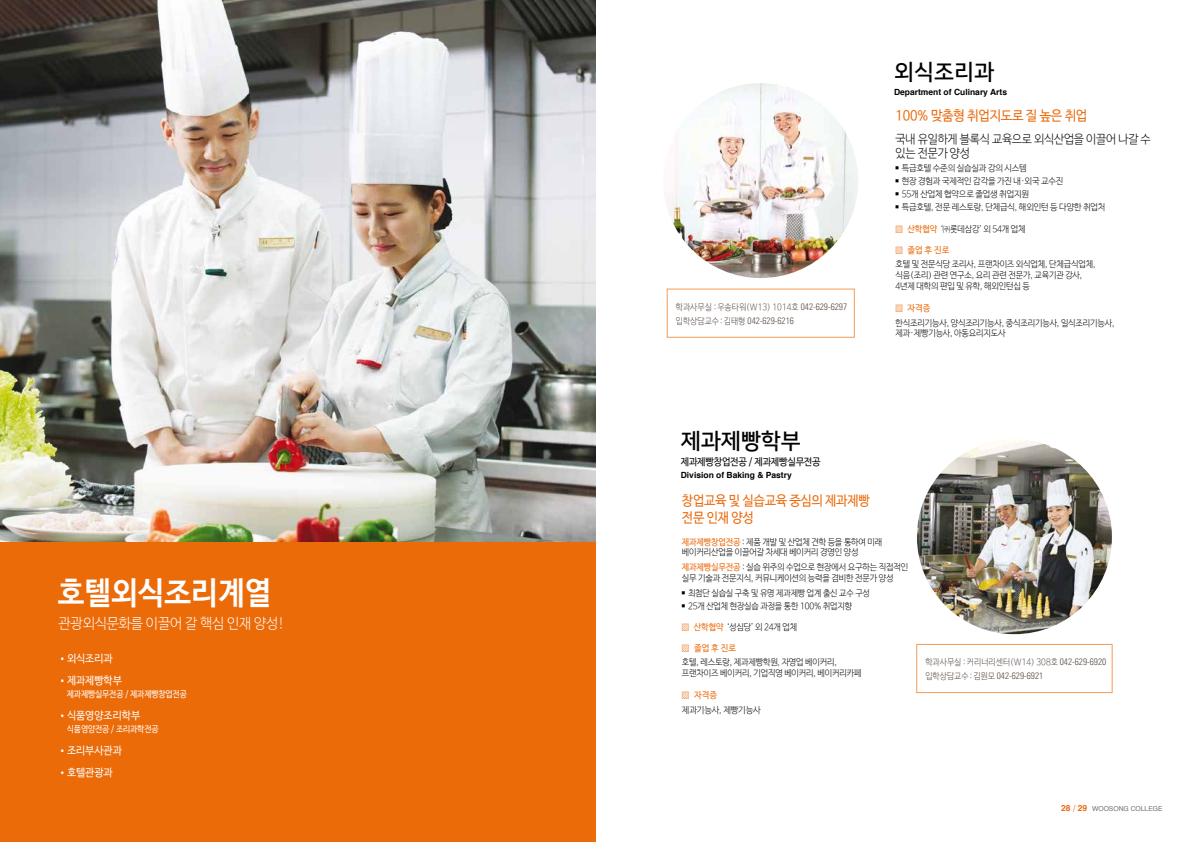
<style>
.page{position:relative;width:1191px;height:842px;background:#fff}
.page>*{position:absolute;margin:0;border:0;box-sizing:border-box;transform-origin:0 0}
.t1{font:31.5px "Nanum Barun Gothic OTF Bold";color:#fff;scale:.95 1}
.t2{font:22px "Nanum Square OTFB";color:#000}
.t3{font:14.4px "Nanum Barun Gothic OTF Light";letter-spacing:-.01em;color:#fff;scale:.95 1}
.t4{font:13.6px/16.4px "Nanum Barun Gothic OTF";letter-spacing:-.02em;color:#eb690b;scale:.93 1}
.t5{font:13.6px "Nanum Barun Gothic OTF";letter-spacing:-.02em;color:#eb690b;scale:.94 1}
.t6{font:12.1px/14.6px "Nanum Barun Gothic OTF Light";letter-spacing:-.02em;color:#000;scale:.94 1}
.t7{font:10.8px "Nanum Barun Gothic OTF";color:#fff;scale:.95 1}
.t8{font:10px "Nanum Barun Gothic OTF";letter-spacing:-.025em;color:#000;scale:.95 1}
.t9{font:300 condensed 9.3px "Univers";color:#574b44}
.t10{font:9px/10.8px "Nanum Barun Gothic OTF Light";letter-spacing:-.02em;color:#000;scale:.93 1}
.t11{font:9px "Nanum Barun Gothic OTF Light";letter-spacing:-.02em;color:#000;scale:.94 1}
.t12{font:9px "Nanum Barun Gothic OTF Light";color:#574b44;scale:.9 1}
.t13{font:9px "Nanum Barun Gothic OTF";letter-spacing:-.02em;color:#fff;scale:.9 1}
.t14{font:9px "Nanum Barun Gothic OTF";color:#eb690b;scale:.95 1}
.t15{font:9px "Nanum Barun Gothic OTF Light";letter-spacing:-.02em;color:#000;scale:.95 1}
.t16{font:8.9px "Nanum Barun Gothic OTF Light";letter-spacing:-.02em;color:#000;scale:.93 1}
.t17{font:700 8.5px "Helvetica";color:#000}
.t18{font:6.8px "Helvetica";color:#707172}
.s1{font-family:"Univers";font-weight:300;font-stretch:condensed;font-size:9.3px}
.s2{font-family:"Nanum Barun Gothic OTF Light";font-weight:400;font-stretch:normal;font-size:9px}
.s3{color:#eb690b}
.s4{font-family:"Nanum Barun Gothic OTF";color:#eb690b}
.s5{font-family:"Nanum Barun Gothic OTF Light"}
.s6{font-weight:700;font-size:8.4px;color:#eb690b}
.s7{font-weight:300;font-size:8.4px;color:#eb690b}
</style>
<div class="page">
<img style="left:663px;top:83px;width:195px;height:195px;border-radius:97px">
<img style="left:917px;top:439px;width:195px;height:195px;border-radius:97px">
<div style="left:916px;top:644px;width:196px;height:49px;border:1px solid #f39b55"></div>
<div style="left:0;top:531px;width:595px;height:311px;background:#eb6b09"></div>
<img style="left:0;top:0;width:595px;height:541px">
<h1 class="t1" style="left:58px;top:577px;width:226px">호텔외식조리계열</h1>
<h3 class="t3" style="left:59px;top:616px;width:239px">관광외식문화를 이끌어 갈 핵심 인재 양성!</h3>
<p class="t7" style="left:58px;top:653px;width:59px">•외식조리과</p>
<p class="t7" style="left:58px;top:675px;width:69px">•제과제빵학부</p>
<p class="t13" style="left:67px;top:690px;width:135px">제과제빵실무전공 / 제과제빵창업전공</p>
<p class="t7" style="left:58px;top:710px;width:88px">•식품영양조리학부</p>
<p class="t13" style="left:67px;top:725px;width:103px">식품영양전공 / 조리과학전공</p>
<p class="t7" style="left:58px;top:745px;width:69px">•조리부사관과</p>
<p class="t7" style="left:58px;top:767px;width:59px">•호텔관광과</p>
<p class="t12" style="left:676px;top:302px;width:192px">학과사무실 : 우송타워(W13) 1014호 <span class="s1">042-629-6297</span></p>
<p class="t9" style="left:676px;top:315px;width:120px"><span class="s2">입학상담교수: 김태형</span> 042-629-6216</p>
<h2 class="t2" style="left:894px;top:60px;width:102px">외식조리과</h2>
<p class="t17" style="left:894px;top:85px;width:115px">Department of Culinary Arts</p>
<h3 class="t5" style="left:895px;top:109px;width:205px">100% 맞춤형 취업지도로 질 높은 취업</h3>
<h3 class="t6" style="left:895px;top:132px;width:273px">국내 유일하게 블록식 교육으로 외식산업을 이끌어 나갈 수 있는 전문가 양성</h3>
<p class="t11" style="left:895px;top:164px;width:141px"><sup>■</sup> 특급호텔 수준의 실습실과 강의 시스템</p>
<p class="t11" style="left:895px;top:177px;width:180px"><sup>■</sup> 현장 경험과 국제적인 감각을 가진 내·외국 교수진</p>
<p class="t11" style="left:895px;top:190px;width:143px"><sup>■</sup> 55개 산업체 협약으로 졸업생 취업지원</p>
<p class="t11" style="left:895px;top:203px;width:225px"><sup>■</sup> 특급호텔, 전문 레스토랑, 단체급식, 해외인턴 등 다양한 취업처</p>
<p class="t10" style="left:895px;top:224px;width:141px"><span class="s3">▩</span> <span class="s4">산학협약</span> ‘㈜롯데삼강ʼ 외 54개 업체</p>
<p class="t14" style="left:895px;top:246px;width:58px"><span class="s5">▩</span> 졸업 후 진로</p>
<p class="t10" style="left:895px;top:259px;width:216px">호텔 및 전문식당 조리사, 프랜차이즈 외식업체, 단체급식업체, 식음(조리) 관련 연구소, 요리 관련 전문가, 교육기관 강사,<br>4년제 대학의 편입 및 유학, 해외인턴십 등</p>
<p class="t14" style="left:895px;top:303px;width:38px"><span class="s5">▩</span> 자격증</p>
<p class="t10" style="left:895px;top:318px;width:237px">한식조리기능사, 양식조리기능사, 중식조리기능사, 일식조리기능사, 제과·제빵기능사, 아동요리지도사</p>
<h2 class="t2" style="left:681px;top:429px;width:122px">제과제빵학부</h2>
<p class="t8" style="left:681px;top:456px;width:149px">제과제빵창업전공 / 제과제빵실무전공</p>
<p class="t17" style="left:681px;top:468px;width:113px">Division of Baking &amp; Pastry</p>
<h3 class="t4" style="left:682px;top:493px;width:203px">창업교육 및 실습교육 중심의 제과제빵 전문 인재 양성</h3>
<p class="t10" style="left:682px;top:537px;width:217px"><span class="s4">제과제빵창업전공</span> : 제품 개발 및 산업체 견학 등을 통하여 미래 베이커리산업을 이끌어갈 차세대 베이커리 경영인 양성</p>
<p class="t10" style="left:682px;top:562px;width:245px"><span class="s4">제과제빵실무전공</span> : 실습 위주의 수업으로 현장에서 요구하는 직접적인 실무 기술과 전문지식, 커뮤니케이션의 능력을 겸비한 전문가 양성</p>
<p class="t16" style="left:682px;top:589px;width:204px"><sup>■</sup> 최첨단 실습실 구축 및 유명 제과제빵 업계 출신 교수 구성</p>
<p class="t16" style="left:682px;top:602px;width:184px"><sup>■</sup> 25개 산업체 현장실습 과정을 통한 100% 취업지향</p>
<p class="t10" style="left:682px;top:622px;width:126px"><span class="s3">▩</span> <span class="s4">산학협약</span> ‘성심당ʼ 외 24개 업체</p>
<p class="t14" style="left:682px;top:644px;width:58px"><span class="s5">▩</span> 졸업 후 진로</p>
<p class="t10" style="left:682px;top:657px;width:195px">호텔, 레스토랑, 제과제빵학원, 자영업 베이커리, 프랜차이즈 베이커리, 기업직영 베이커리, 베이커리카페</p>
<p class="t14" style="left:682px;top:690px;width:38px"><span class="s5">▩</span> 자격증</p>
<p class="t15" style="left:682px;top:705px;width:84px">제과기능사, 제빵기능사</p>
<p class="t12" style="left:925px;top:658px;width:202px">학과사무실 : 커리너리센터(W14) 308호 <span class="s1">042-629-6920</span></p>
<p class="t9" style="left:925px;top:670px;width:119px"><span class="s2">입학상담교수: 김원모</span> 042-629-6921</p>
<p class="t18" style="left:1061px;top:803px;width:103px"><span class="s6">28</span> <span class="s7">/</span> <span class="s6">29</span> WOOSONG COLLEGE</p>
</div>
